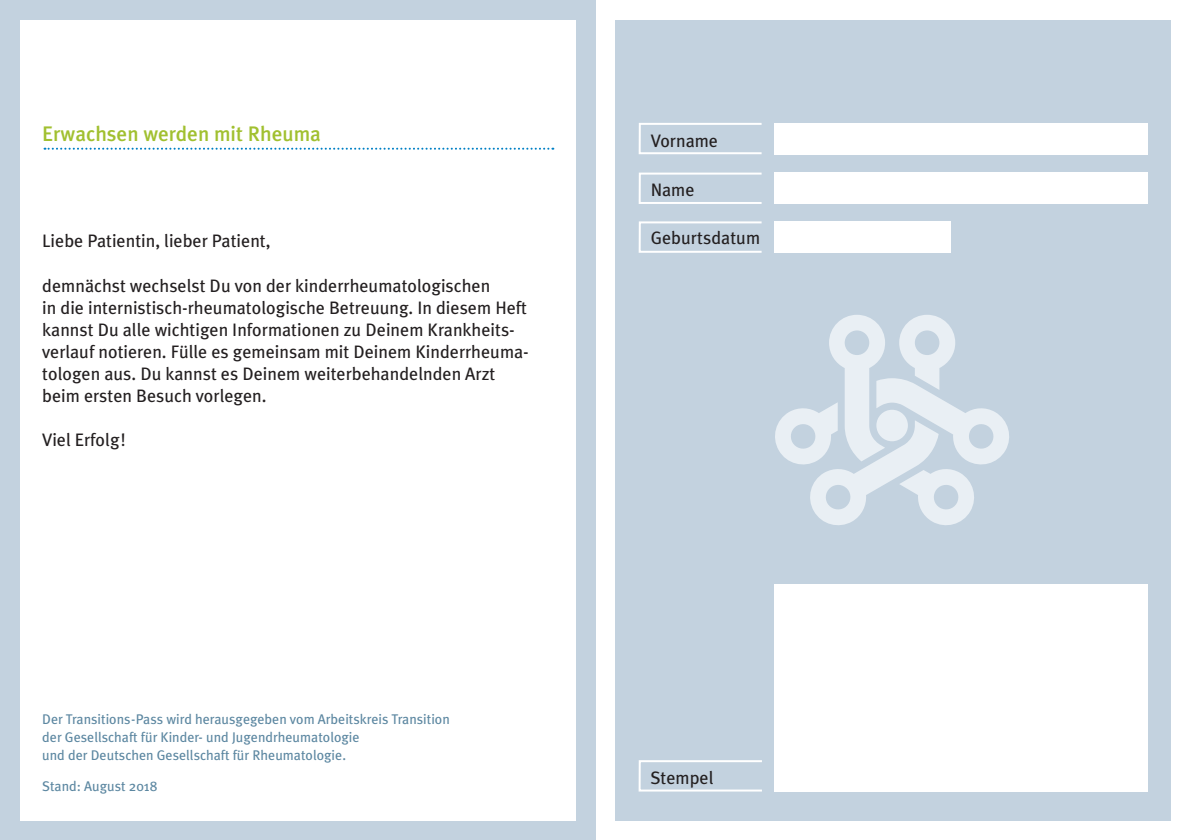
<style>
.page{position:relative;width:1191px;height:840px;background:#fff}
.page>*{position:absolute;margin:0;border:0;box-sizing:border-box;transform-origin:0 0}
.t1{font:500 21px "Meta Plus";color:#a1c030}
.t2{font:18px/22px "Meta Plus";color:#231f20}
.t3{font:14px/18px "Meta Plus";color:#5c87a1}
</style>
<div class="page">
<div style="left:0;top:0;width:595px;height:839px;background:#c3d2df"></div>
<div style="left:615px;top:20px;width:556px;height:799px;background:#c3d2df"></div>
<div style="left:774px;top:584px;width:373px;height:207px;background:#fff"></div>
<svg style="left:775px;top:315px;width:234px;height:210px"></svg>
<div style="left:774px;top:123px;width:373px;height:31px;background:#fff"></div>
<div style="left:774px;top:172px;width:373px;height:32px;background:#fff"></div>
<div style="left:774px;top:221px;width:176px;height:32px;background:#fff"></div>
<div style="left:638px;top:123px;width:124px;height:31px;border:2px solid #fff"></div>
<div style="left:638px;top:172px;width:124px;height:32px;border:2px solid #fff"></div>
<div style="left:638px;top:221px;width:124px;height:32px;border:2px solid #fff"></div>
<div style="left:638px;top:759px;width:125px;height:32px;border:2px solid #fff"></div>
<div style="left:20px;top:20px;width:555px;height:799px;background:#fff"></div>
<svg style="left:45px;top:148px;width:508px;height:2px"></svg>
<p class="t1" style="left:42px;top:122px;width:280px">Erwachsen werden mit Rheuma</p>
<p class="t2" style="left:42px;top:230px;width:230px">Liebe Patientin, lieber Patient,</p>
<p class="t2" style="left:42px;top:274px;width:486px">demnächst wechselst Du von der kinderrheumatologischen<br>in die internistisch-rheumatologische Betreuung. In diesem Heft kannst Du alle wichtigen Informationen zu Deinem Krankheits&shy;verlauf notieren. Fülle es gemeinsam mit Deinem Kinderrheuma&shy;tologen aus. Du kannst es Deinem weiterbehandelnden Arzt beim ersten Besuch vorlegen.</p>
<p class="t2" style="left:42px;top:428px;width:85px">Viel Erfolg!</p>
<p class="t3" style="left:42px;top:709px;width:409px">Der Transitions-Pass wird herausgegeben vom Arbeitskreis Transition der Gesellschaft für Kinder- und Jugendrheumatologie<br>und der Deutschen Gesellschaft für Rheumatologie.</p>
<p class="t3" style="left:42px;top:776px;width:117px">Stand: August 2018</p>
<p class="t2" style="left:650px;top:129px;width:69px">Vorname</p>
<p class="t2" style="left:650px;top:179px;width:45px">Name</p>
<p class="t2" style="left:650px;top:227px;width:111px">Geburtsdatum</p>
<p class="t2" style="left:650px;top:766px;width:64px">Stempel</p>
</div>
